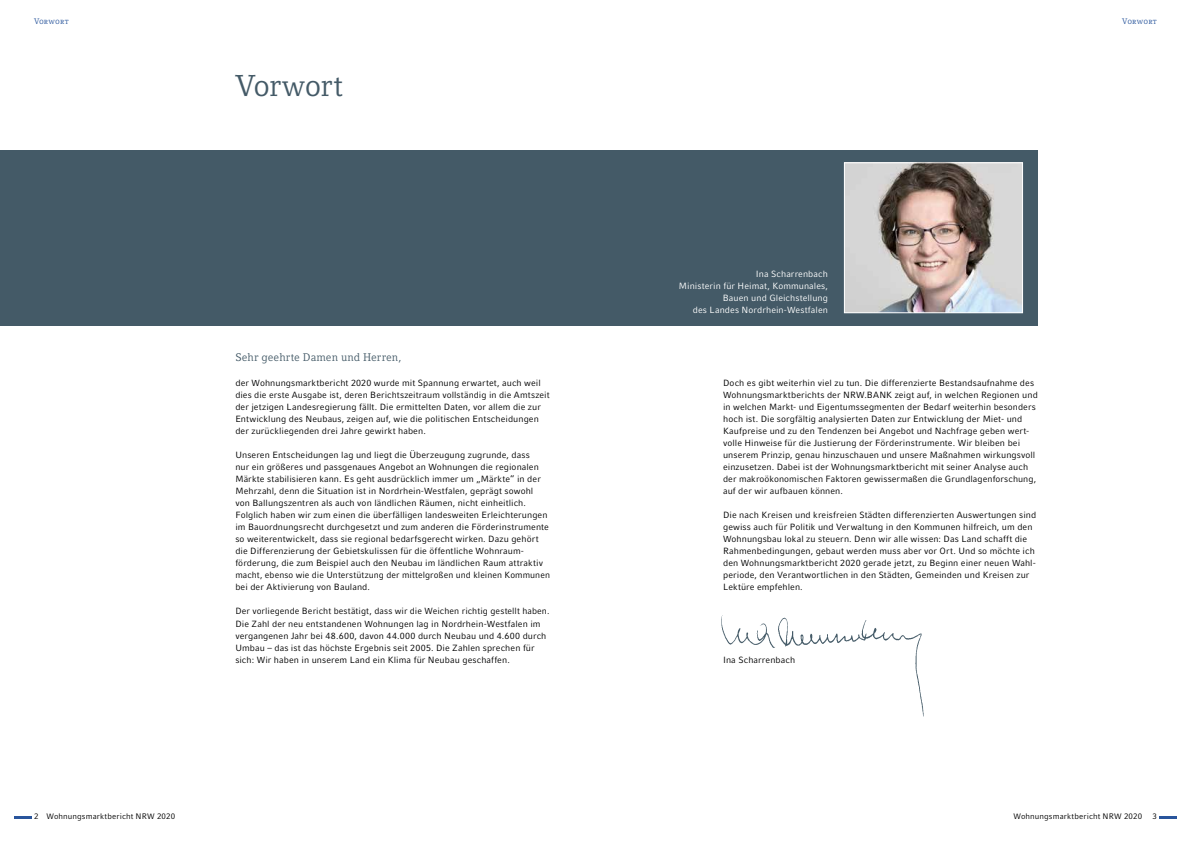
<style>
.page{position:relative;width:1191px;height:842px;background:#fff}
.page>*{position:absolute;margin:0;border:0;box-sizing:border-box;transform-origin:0 0}
.t1{font:30px "Compatil Letter LT";letter-spacing:-.015em;color:#445a67}
.t2{font:11px "Compatil Letter LT";letter-spacing:.005em;color:#445a67}
.t3{font:9px/12px "Compatil Fact LT";letter-spacing:.01em;color:#000}
.t4{font:9px/12.1px "Compatil Fact LT";letter-spacing:.01em;color:#fff;text-align:right}
.t5{font:8px "Compatil Fact LT";letter-spacing:.015em;color:#000}
.t6{font:8px "Compatil Letter LT Regular SC";letter-spacing:.015em;color:#29559c}
</style>
<div class="page">
<hr style="left:1159px;top:816px;width:17px;height:3px;background:#29559c">
<hr style="left:14px;top:816px;width:17px;height:3px;background:#29559c">
<div style="left:0;top:150px;width:1037px;height:175px;background:#445a67"></div>
<img style="left:846px;top:164px;width:175px;height:147px">
<div style="left:844px;top:162px;width:179px;height:151px;border:1px solid #fff"></div>
<img style="left:721px;top:615px;width:203px;height:102px">
<p class="t6" style="left:34px;top:17px;width:36px">Vorwort</p>
<p class="t6" style="left:1122px;top:17px;width:36px">Vorwort</p>
<h1 class="t1" style="left:235px;top:69px;width:109px">Vorwort</h1>
<p class="t2" style="left:235px;top:351px;width:167px">Sehr geehrte Damen und Herren,</p>
<p class="t3" style="left:235px;top:376px;width:316px">der Wohnungsmarktbericht 2020 wurde mit Spannung erwartet, auch weil dies die erste Ausgabe ist, deren Berichtszeitraum vollständig in die Amtszeit der jetzigen Landesregierung fällt. Die ermittelten Daten, vor allem die zur Entwicklung des Neubaus, zeigen auf, wie die politischen Entscheidungen der zurückliegenden drei Jahre gewirkt haben.</p>
<p class="t3" style="left:235px;top:449px;width:316px">Unseren Entscheidungen lag und liegt die Überzeugung zugrunde, dass<br>nur ein größeres und passgenaues Angebot an Wohnungen die regionalen Märkte stabilisieren kann. Es geht ausdrücklich immer um „Märkte“ in der Mehrzahl, denn die Situation ist in Nordrhein-Westfalen, geprägt sowohl von Ballungszentren als auch von ländlichen Räumen, nicht einheitlich.<br>Folglich haben wir zum einen die überfälligen landesweiten Erleichterungen im Bauordnungsrecht durchgesetzt und zum anderen die Förderinstrumente so weiterentwickelt, dass sie regional bedarfsgerecht wirken. Dazu gehört die Differenzierung der Gebietskulissen für die öffentliche Wohnraum&shy;förderung, die zum Beispiel auch den Neubau im ländlichen Raum attraktiv macht, ebenso wie die Unterstützung der mittelgroßen und kleinen Kommunen bei der Aktivierung von Bauland.</p>
<p class="t3" style="left:235px;top:605px;width:316px">Der vorliegende Bericht bestätigt, dass wir die Weichen richtig gestellt haben.<br>Die Zahl der neu entstandenen Wohnungen lag in Nordrhein-Westfalen im vergangenen Jahr bei 48.600, davon 44.000 durch Neubau und 4.600 durch Umbau – das ist das höchste Ergebnis seit 2005. Die Zahlen sprechen für sich: Wir haben in unserem Land ein Klima für Neubau geschaffen.</p>
<p class="t4" style="left:679px;top:268px;width:151px">Ina Scharrenbach<br>Ministerin für Heimat, Kommunales,<br>Bauen und Gleichstellung<br>des Landes Nordrhein-Westfalen</p>
<p class="t3" style="left:723px;top:376px;width:316px">Doch es gibt weiterhin viel zu tun. Die differenzierte Bestandsaufnahme des Wohnungsmarktberichts der NRW.BANK zeigt auf, in welchen Regionen und in welchen Markt- und Eigentumssegmenten der Bedarf weiterhin besonders hoch ist. Die sorgfältig analysierten Daten zur Entwicklung der Miet- und Kaufpreise und zu den Tendenzen bei Angebot und Nachfrage geben wert&shy;volle Hinweise für die Justierung der Förderinstrumente. Wir bleiben bei unserem Prinzip, genau hinzuschauen und unsere Maßnahmen wirkungsvoll einzusetzen. Dabei ist der Wohnungsmarktbericht mit seiner Analyse auch der makroökonomischen Faktoren gewissermaßen die Grundlagenforschung, auf der wir aufbauen können.</p>
<p class="t3" style="left:723px;top:509px;width:315px">Die nach Kreisen und kreisfreien Städten differenzierten Auswertungen sind gewiss auch für Politik und Verwaltung in den Kommunen hilfreich, um den Wohnungsbau lokal zu steuern. Denn wir alle wissen: Das Land schafft die Rahmenbedingungen, gebaut werden muss aber vor Ort. Und so möchte ich den Wohnungsmarktbericht 2020 gerade jetzt, zu Beginn einer neuen Wahl&shy;periode, den Verantwortlichen in den Städten, Gemeinden und Kreisen zur Lektüre empfehlen.</p>
<p class="t3" style="left:723px;top:653px;width:74px">Ina Scharrenbach</p>
<p class="t5" style="left:34px;top:812px;width:143px">2 Wohnungsmarktbericht NRW 2020</p>
<p class="t5" style="left:1013px;top:812px;width:130px">Wohnungsmarktbericht NRW 2020</p>
<p class="t5" style="left:1152px;top:812px;width:6px">3</p>
</div>
